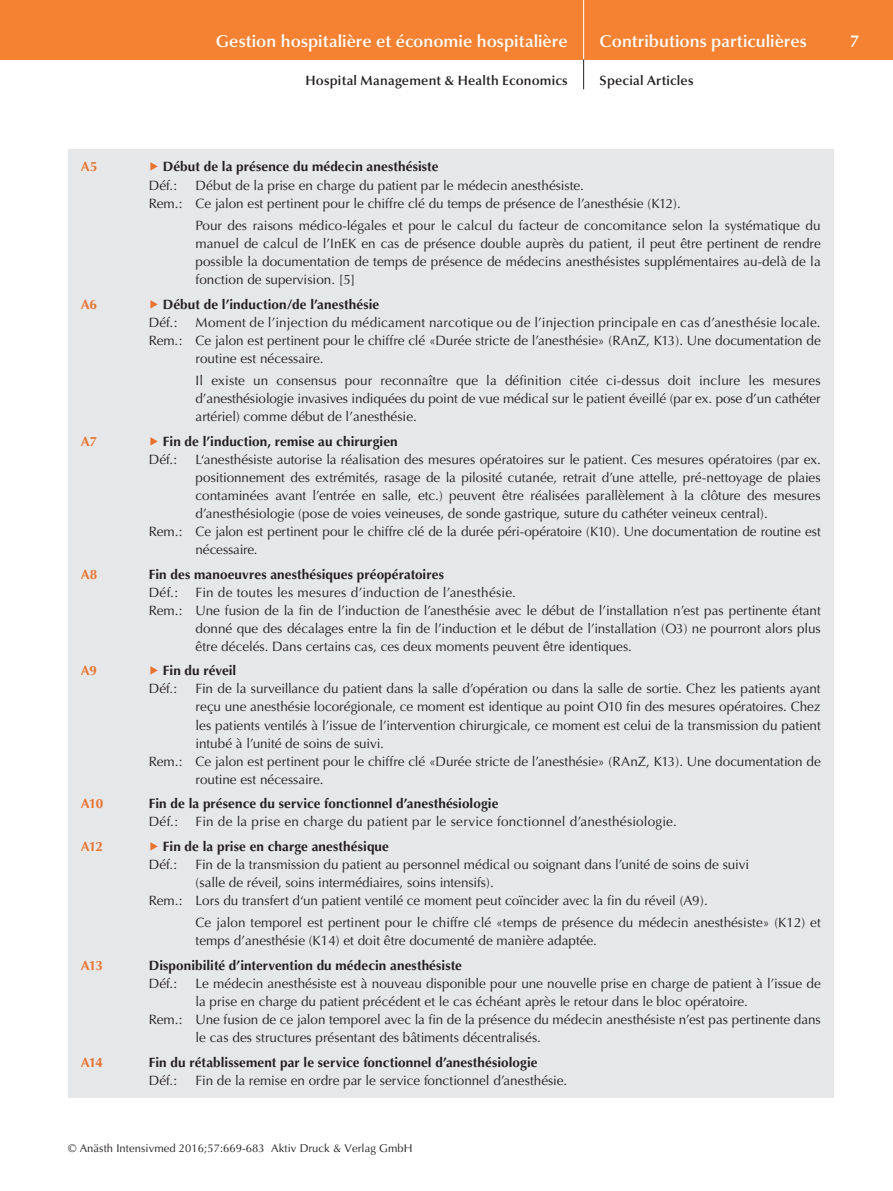
<style>
.page{position:relative;width:893px;height:1191px;background:#fff}
.page>*{position:absolute;margin:0;border:0;box-sizing:border-box;transform-origin:0 0}
.t1{font:600 17.25px "Optima";color:#fff}
.t2{font:13.5px/18px "Optima";color:#231f20}
.t3{font:700 13.5px/18px "Optima";letter-spacing:.01em;color:#231f20}
.t4{font:13.5px "Optima";letter-spacing:.02em;color:#231f20}
.t5{font:600 13.5px "Optima";letter-spacing:.015em;color:#231f20}
.t6{font:700 13.5px "Optima";letter-spacing:-.06em;color:#e8732f}
.t7{font:11.25px "Optima";letter-spacing:.005em;color:#231f20}
.s1{color:#e8732f}
.s2{font-weight:400}
</style>
<div class="page">
<div style="left:0;top:0;width:893px;height:60px;background:#f48232"></div>
<hr style="left:583px;top:0;width:1px;height:60px;background:#fff">
<svg style="left:583px;top:60px;width:1px;height:29px"></svg>
<div style="left:68px;top:149px;width:765px;height:948px;background:#e6e7e9"></div>
<p class="t1" style="left:216px;top:31px;width:353px">Gestion hospitalière et économie hospitalière</p>
<p class="t1" style="left:600px;top:31px;width:209px">Contributions particulières</p>
<p class="t1" style="left:850px;top:31px;width:10px">7</p>
<p class="t5" style="left:306px;top:73px;width:264px">Hospital Management &amp; Health Economics</p>
<p class="t5" style="left:600px;top:73px;width:95px">Special Articles</p>
<p class="t6" style="left:81px;top:159px;width:18px">A5</p>
<p class="t3" style="left:149px;top:158px;width:291px"><span class="s1">▶</span> Début de la présence du médecin anesthésiste<br><span class="s2">Déf.:</span></p>
<p class="t2" style="left:149px;top:176px;width:534px;text-indent:47px">Début de la prise en charge du patient par le médecin anesthésiste.<br>Rem.: Ce jalon est pertinent pour le chiffre clé du temps de présence de l’anesthésie (K12).</p>
<p class="t2" style="left:196px;top:216px;width:627px;text-align:justify">Pour des raisons médico-légales et pour le calcul du facteur de concomitance selon la systématique du manuel de calcul de l’InEK en cas de présence double auprès du patient, il peut être pertinent de rendre possible la documentation de temps de présence de médecins anesthésistes supplémentaires au-delà de la fonction de supervision. [5]</p>
<p class="t6" style="left:81px;top:296px;width:18px">A6</p>
<p class="t3" style="left:149px;top:295px;width:232px"><span class="s1">▶</span> Début de l’induction/de l’anesthésie<br><span class="s2">Déf.:</span></p>
<p class="t4" style="left:196px;top:314px;width:627px">Moment de l’injection du médicament narcotique ou de l’injection principale en cas d’anesthésie locale.</p>
<p class="t2" style="left:149px;top:331px;width:673px">Rem.: Ce jalon est pertinent pour le chiffre clé «Durée stricte de l’anesthésie» (RAnZ, K13). Une documentation de</p>
<p class="t2" style="left:196px;top:349px;width:129px">routine est nécessaire.</p>
<p class="t2" style="left:196px;top:372px;width:627px;text-align:justify">Il existe un consensus pour reconnaître que la définition citée ci-dessus doit inclure les mesures d’anesthésiologie invasives indiquées du point de vue médical sur le patient éveillé (par ex. pose d’un cathéter artériel) comme début de l’anesthésie.</p>
<p class="t6" style="left:81px;top:433px;width:18px">A7</p>
<p class="t3" style="left:149px;top:432px;width:250px"><span class="s1">▶</span> Fin de l’induction, remise au chirurgien<br><span class="s2">Déf.:</span></p>
<p class="t2" style="left:196px;top:450px;width:627px">L‘anesthésiste autorise la réalisation des mesures opératoires sur le patient. Ces mesures opératoires (par ex.</p>
<p class="t2" style="left:196px;top:468px;width:627px">positionnement des extrémités, rasage de la pilosité cutanée, retrait d’une attelle, pré-nettoyage de plaies</p>
<p class="t2" style="left:196px;top:486px;width:627px">contaminées avant l’entrée en salle, etc.) peuvent être réalisées parallèlement à la clôture des mesures</p>
<p class="t2" style="left:196px;top:504px;width:574px">d’anesthésiologie (pose de voies veineuses, de sonde gastrique, suture du cathéter veineux central).</p>
<p class="t2" style="left:149px;top:523px;width:673px">Rem.: Ce jalon est pertinent pour le chiffre clé de la durée péri-opératoire (K10). Une documentation de routine est</p>
<p class="t2" style="left:196px;top:541px;width:64px">nécessaire.</p>
<p class="t6" style="left:81px;top:566px;width:18px">A8</p>
<p class="t3" style="left:149px;top:565px;width:297px">Fin des manoeuvres anesthésiques préopératoires</p>
<p class="t2" style="left:149px;top:583px;width:31px">Déf.:</p>
<p class="t4" style="left:196px;top:584px;width:322px">Fin de toutes les mesures d’induction de l’anesthésie.</p>
<p class="t2" style="left:149px;top:601px;width:673px">Rem.: Une fusion de la fin de l’induction de l’anesthésie avec le début de l’installation n’est pas pertinente étant</p>
<p class="t2" style="left:196px;top:619px;width:627px">donné que des décalages entre la fin de l’induction et le début de l’installation (O3) ne pourront alors plus</p>
<p class="t2" style="left:196px;top:637px;width:438px">être décelés. Dans certains cas, ces deux moments peuvent être identiques.</p>
<p class="t6" style="left:81px;top:663px;width:18px">A9</p>
<p class="t3" style="left:149px;top:662px;width:89px"><span class="s1">▶</span> Fin du réveil<br><span class="s2">Déf.:</span></p>
<p class="t2" style="left:196px;top:680px;width:627px">Fin de la surveillance du patient dans la salle d’opération ou dans la salle de sortie. Chez les patients ayant</p>
<p class="t2" style="left:196px;top:698px;width:626px">reçu une anesthésie locorégionale, ce moment est identique au point O10 fin des mesures opératoires. Chez</p>
<p class="t2" style="left:196px;top:716px;width:627px">les patients ventilés à l’issue de l’intervention chirurgicale, ce moment est celui de la transmission du patient</p>
<p class="t2" style="left:196px;top:734px;width:190px">intubé à l’unité de soins de suivi.</p>
<p class="t2" style="left:149px;top:752px;width:673px">Rem.: Ce jalon est pertinent pour le chiffre clé «Durée stricte de l’anesthésie» (RAnZ, K13). Une documentation de</p>
<p class="t2" style="left:196px;top:770px;width:129px">routine est nécessaire.</p>
<p class="t6" style="left:81px;top:795px;width:24px">A10</p>
<p class="t3" style="left:149px;top:795px;width:351px">Fin de la présence du service fonctionnel d’anesthésiologie</p>
<p class="t2" style="left:149px;top:813px;width:31px">Déf.:</p>
<p class="t2" style="left:196px;top:813px;width:483px">Fin de la prise en charge du patient par le service fonctionnel d’anesthésiologie.</p>
<p class="t6" style="left:81px;top:838px;width:24px">A12</p>
<p class="t3" style="left:149px;top:837px;width:242px"><span class="s1">▶</span> Fin de la prise en charge anesthésique<br><span class="s2">Déf.:</span></p>
<p class="t2" style="left:196px;top:855px;width:555px">Fin de la transmission du patient au personnel médical ou soignant dans l’unité de soins de suivi</p>
<p class="t2" style="left:196px;top:873px;width:300px">(salle de réveil, soins intermédiaires, soins intensifs).</p>
<p class="t2" style="left:149px;top:891px;width:560px">Rem.: Lors du transfert d‘un patient ventilé ce moment peut coïncider avec la fin du réveil (A9).</p>
<p class="t2" style="left:196px;top:914px;width:627px">Ce jalon temporel est pertinent pour le chiffre clé «temps de présence du médecin anesthésiste» (K12) et temps d’anesthésie (K14) et doit être documenté de manière adaptée.</p>
<p class="t6" style="left:81px;top:957px;width:24px">A13</p>
<p class="t3" style="left:149px;top:956px;width:315px">Disponibilité d’intervention du médecin anesthésiste</p>
<p class="t2" style="left:149px;top:974px;width:30px">Déf.:</p>
<p class="t2" style="left:196px;top:974px;width:627px">Le médecin anesthésiste est à nouveau disponible pour une nouvelle prise en charge de patient à l’issue de</p>
<p class="t2" style="left:196px;top:992px;width:554px">la prise en charge du patient précédent et le cas échéant après le retour dans le bloc opératoire.</p>
<p class="t2" style="left:149px;top:1010px;width:673px">Rem.: Une fusion de ce jalon temporel avec la fin de la présence du médecin anesthésiste n’est pas pertinente dans</p>
<p class="t2" style="left:196px;top:1028px;width:347px">le cas des structures présentant des bâtiments décentralisés.</p>
<p class="t6" style="left:81px;top:1054px;width:24px">A14</p>
<p class="t3" style="left:149px;top:1053px;width:390px">Fin du rétablissement par le service fonctionnel d’anesthésiologie</p>
<p class="t2" style="left:149px;top:1071px;width:30px">Déf.:</p>
<p class="t2" style="left:196px;top:1071px;width:373px">Fin de la remise en ordre par le service fonctionnel d’anesthésie.</p>
<p class="t7" style="left:68px;top:1142px;width:346px">© Anästh Intensivmed 2016;57:669-683 Aktiv Druck &amp; Verlag GmbH</p>
</div>
